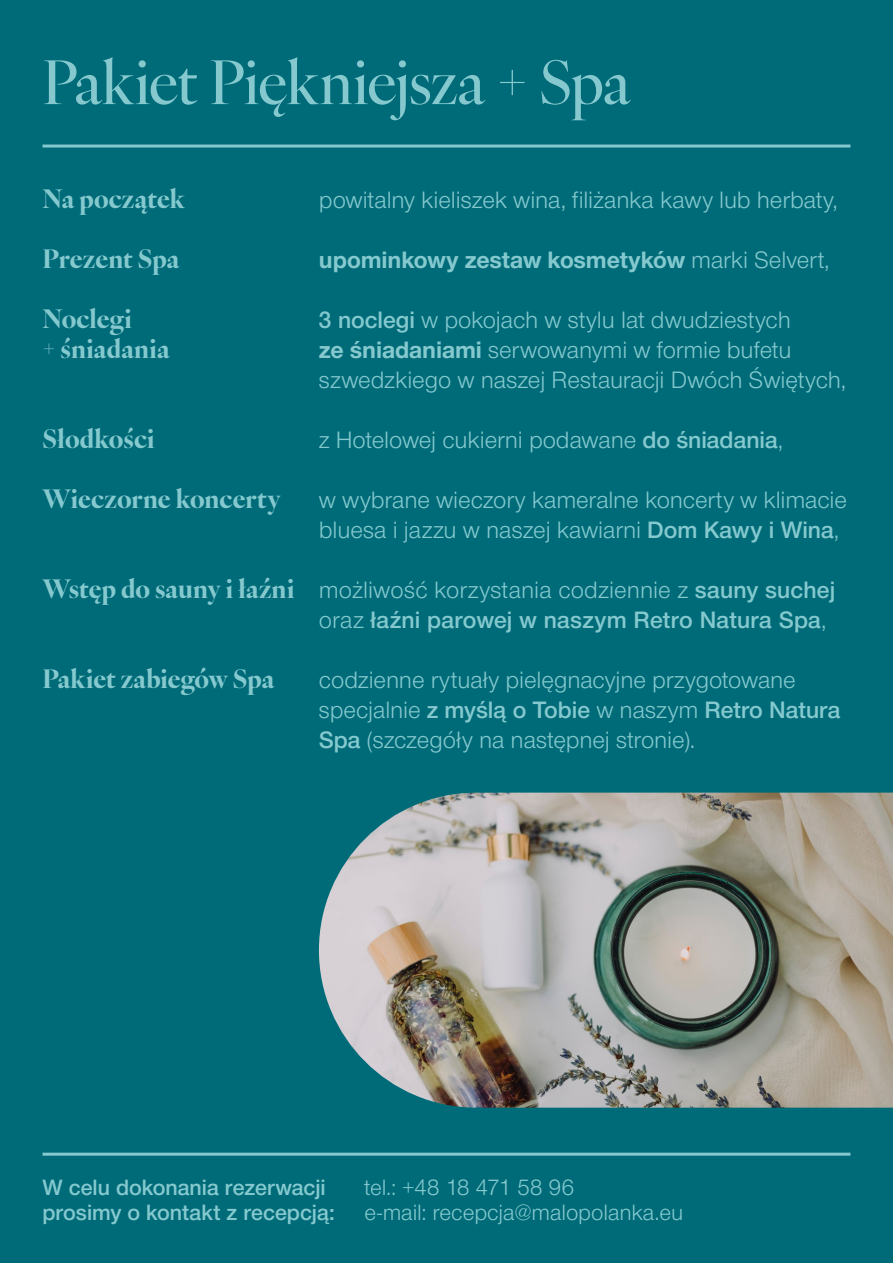
<style>
.page{position:relative;width:893px;height:1263px;background:#006b78}
.page>*{position:absolute;margin:0;border:0;box-sizing:border-box;transform-origin:0 0}
.t1{font:500 60px "Ivy Ora Display";letter-spacing:-.015em;color:#85c9cf}
.t2{font:700 25.5px/30px "Ivy Ora Display";color:#85c9cf}
.t3{font:300 22.5px/30px "Nimbus Sans DV";letter-spacing:-.005em;color:#85c9cf}
.t4{font:500 22.5px/30px "Nimbus Sans DV";letter-spacing:.01em;color:#85c9cf}
.t5{font:700 22.5px "Nimbus Sans DV";letter-spacing:-.005em;color:#85c9cf}
.t6{font:500 21px/25.2px "Nimbus Sans DV";color:#85c9cf}
.t7{font:300 21px/25.2px "Nimbus Sans DV";letter-spacing:-.005em;color:#85c9cf}
.s1{font-weight:300}
.s2{font-weight:500}
.s3{font-weight:700}
</style>
<div class="page">
<hr style="left:43px;top:145px;width:807px;height:3px;background:#85c9cf">
<hr style="left:43px;top:1153px;width:807px;height:3px;background:#85c9cf">
<img style="left:319px;top:793px;width:574px;height:315px">
<h1 class="t1" style="left:43px;top:36px;width:590px">Pakiet Piękniejsza + Spa</h1>
<p class="t2" style="left:43px;top:181px;width:144px">Na początek</p>
<p class="t2" style="left:43px;top:241px;width:138px">Prezent Spa</p>
<p class="t2" style="left:43px;top:301px;width:129px">Noclegi<br>+ śniadania</p>
<p class="t2" style="left:43px;top:421px;width:114px">Słodkości</p>
<p class="t2" style="left:43px;top:481px;width:240px">Wieczorne koncerty</p>
<p class="t2" style="left:43px;top:571px;width:254px">Wstęp do sauny i łaźni</p>
<p class="t2" style="left:43px;top:661px;width:233px">Pakiet zabiegów Spa</p>
<p class="t3" style="left:319px;top:186px;width:521px">powitalny kieliszek wina, filiżanka kawy lub herbaty,</p>
<p class="t5" style="left:319px;top:241px;width:512px">upominkowy zestaw kosmetyków <span class="s1">marki Selvert,</span></p>
<p class="t3" style="left:319px;top:306px;width:529px"><span class="s2">3 noclegi</span> w pokojach w stylu lat dwudziestych<br><span class="s3">ze śniadaniami</span> serwowanymi w formie bufetu szwedzkiego w naszej Restauracji Dwóch Świętych,</p>
<p class="t3" style="left:319px;top:426px;width:466px">z Hotelowej cukierni podawane <span class="s2">do śniadania</span>,</p>
<p class="t3" style="left:319px;top:486px;width:530px">w wybrane wieczory kameralne koncerty w klimacie bluesa i jazzu w naszej kawiarni <span class="s2">Dom Kawy i Wina</span>,</p>
<p class="t4" style="left:319px;top:575px;width:518px"><span class="s1">możliwość korzystania codziennie z</span> sauny suchej <span class="s1">oraz</span> łaźni parowej w naszym Retro Natura Spa<span class="s1">,</span></p>
<p class="t3" style="left:319px;top:666px;width:523px">codzienne rytuały pielęgnacyjne przygotowane specjalnie <span class="s2">z myślą o Tobie</span> w naszym <span class="s2">Retro Natura<br>Spa</span> (szczegóły na następnej stronie).</p>
<p class="t6" style="left:43px;top:1176px;width:294px">W celu dokonania rezerwacji prosimy o kontakt z recepcją:</p>
<p class="t7" style="left:365px;top:1176px;width:320px">tel.: +48 18 471 58 96<br>e-mail: recepcja@malopolanka.eu</p>
</div>
